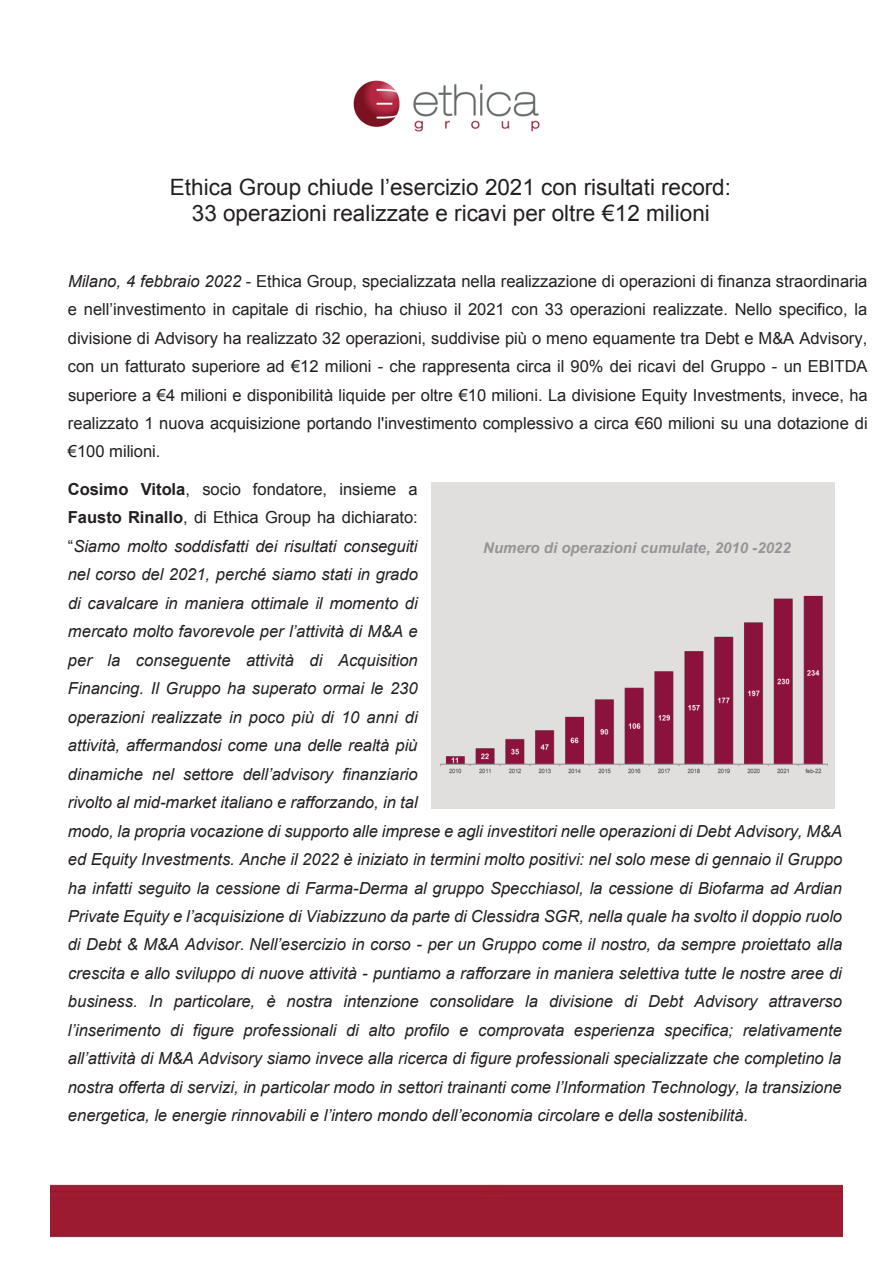
<style>
.page{position:relative;width:893px;height:1263px;background:#fff}
.page>*{position:absolute;margin:0;border:0;box-sizing:border-box;transform-origin:0 0}
.t1{font:22.5px/26px "Arial";color:#231f20;text-align:center}
.t2{font:italic 16.5px/28.5px "Arial";color:#231f20}
.t3{font:16.5px/28.5px "Arial";color:#231f20;text-align:justify}
.t4{font:italic 700 15px "Arial";color:#939598}
.s1{font-style:italic}
.s2{font-weight:700;font-style:normal}
.s3{font-style:normal}
</style>
<div class="page">
<img style="left:353px;top:80px;width:187px;height:52px">
<div style="left:431px;top:482px;width:404px;height:327px;background:#e0dfde"></div>
<img style="left:440px;top:595px;width:387px;height:179px">
<img style="left:50px;top:1185px;width:792px;height:52px">
<h1 class="t1" style="left:170px;top:174px;width:563px">Ethica Group chiude l’esercizio 2021 con risultati record:<br>33 operazioni realizzate e ricavi per oltre €12 milioni</h1>
<p class="t3" style="left:68px;top:267px;width:802px"><span class="s1">Milano, 4 febbraio 2022</span> - Ethica Group, specializzata nella realizzazione di operazioni di finanza straordinaria e nell’investimento in capitale di rischio, ha chiuso il 2021 con 33 operazioni realizzate. Nello specifico, la divisione di Advisory ha realizzato 32 operazioni, suddivise più o meno equamente tra Debt e M&amp;A Advisory, con un fatturato superiore ad €12 milioni - che rappresenta circa il 90% dei ricavi del Gruppo - un EBITDA superiore a €4 milioni e disponibilità liquide per oltre €10 milioni. La divisione Equity Investments, invece, ha realizzato 1 nuova acquisizione portando l'investimento complessivo a circa €60 milioni su una dotazione di €100 milioni.</p>
<p class="t2" style="left:68px;top:475px;width:776px"><span class="s2">Cosimo Vitola</span><span class="s3">, socio fondatore, insieme a<br></span><span class="s2">Fausto Rinallo</span><span class="s3">, di Ethica Group ha dichiarato:<br>“</span>Siamo molto soddisfatti dei risultati conseguiti<br>nel corso del 2021, perché siamo stati in grado<br>di cavalcare in maniera ottimale il momento di<br>mercato molto favorevole per l’attività di M&amp;A e<br>per la conseguente attività di Acquisition<br>Financing. Il Gruppo ha superato ormai le 230<br>operazioni realizzate in poco più di 10 anni di<br>attività, affermandosi come una delle realtà più<br>dinamiche nel settore dell’advisory finanziario<br>rivolto al mid-market italiano e rafforzando, in tal<br>modo, la propria vocazione di supporto alle imprese e agli investitori nelle operazioni di Debt Advisory, M&amp;A ed Equity Investments. Anche il 2022 è iniziato in termini molto positivi: nel solo mese di gennaio il Gruppo ha infatti seguito la cessione di Farma-Derma al gruppo Specchiasol, la cessione di Biofarma ad Ardian Private Equity e l’acquisizione di Viabizzuno da parte di Clessidra SGR, nella quale ha svolto il doppio ruolo di Debt &amp; M&amp;A Advisor. Nell’esercizio in corso - per un Gruppo come il nostro, da sempre proiettato alla crescita e allo sviluppo di nuove attività - puntiamo a rafforzare in maniera selettiva tutte le nostre aree di business. In particolare, è nostra intenzione consolidare la divisione di Debt Advisory attraverso l’inserimento di figure professionali di alto profilo e comprovata esperienza specifica; relativamente all’attività di M&amp;A Advisory siamo invece alla ricerca di figure professionali specializzate che completino la nostra offerta di servizi, in particolar modo in settori trainanti come l’Information Technology, la transizione energetica, le energie rinnovabili e l’intero mondo dell’economia circolare e della sostenibilità.</p>
<p class="t4" style="left:483px;top:538px;width:309px">Numero di operazioni cumulate, 2010 -2022</p>
</div>
